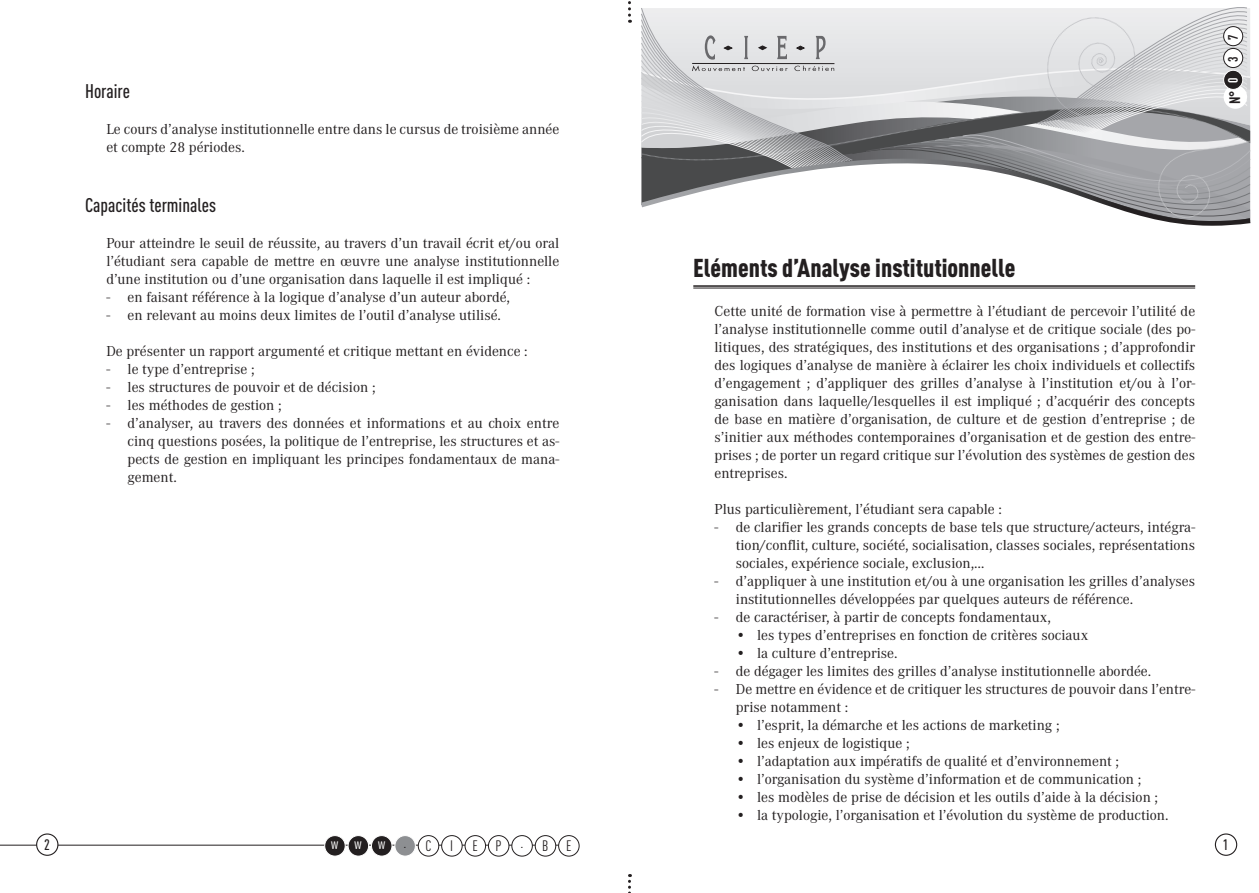
<style>
.page{position:relative;width:1259px;height:893px;background:#fff}
.page>*{position:absolute;margin:0;border:0;box-sizing:border-box;transform-origin:0 0}
.gd_titre_1{font:900 25.5px "DIN Cond";color:#231f20}
.sous_titre_2{font:500 19.5px "DIN Cond";color:#231f20}
.txt{font:15px/18px "Corporate A";color:#231f20;text-align:justify}
.txt_retrait{font:15px/18px "Corporate A";color:#231f20;text-align:justify}
.txt_retrait_puce{font:15px "Corporate A";color:#231f20}
.t1{font:15px "DIN Cond";color:#231f20}
.t2{font:15px "DIN Cond";color:#fff}
.t3{font:500 15px "DIN Cond";color:#231f20}
.t4{font:700 15px "DIN Cond";color:#231f20}
.t5{font:700 13.5px "DIN Cond";color:#231f20}
.t6{font:700 13.5px "DIN Cond";color:#fff}
</style>
<div class="page">
<hr style="left:0;top:845px;width:569px;height:1px;background:#231f20">
<div style="left:325px;top:836px;width:20px;height:20px;background:#231f20;border-radius:50%"></div>
<div style="left:324px;top:835px;width:21px;height:21px;border:1px solid #fff;border-radius:50%"></div>
<div style="left:348px;top:836px;width:20px;height:20px;background:#231f20;border-radius:50%"></div>
<div style="left:348px;top:835px;width:21px;height:21px;border:1px solid #fff;border-radius:50%"></div>
<div style="left:371px;top:836px;width:21px;height:20px;background:#231f20;border-radius:50%"></div>
<div style="left:371px;top:835px;width:21px;height:21px;border:1px solid #fff;border-radius:50%"></div>
<div style="left:395px;top:836px;width:20px;height:20px;background:#8d8f92;border-radius:50%"></div>
<div style="left:394px;top:835px;width:22px;height:21px;border:1px solid #fff;border-radius:50%"></div>
<div style="left:418px;top:836px;width:21px;height:20px;background:#fff;border-radius:50%"></div>
<div style="left:418px;top:835px;width:21px;height:21px;border:1px solid #231f20;border-radius:50%"></div>
<div style="left:442px;top:836px;width:20px;height:20px;background:#fff;border-radius:50%"></div>
<div style="left:441px;top:835px;width:21px;height:21px;border:1px solid #231f20;border-radius:50%"></div>
<div style="left:465px;top:836px;width:20px;height:20px;background:#fff;border-radius:50%"></div>
<div style="left:465px;top:835px;width:21px;height:21px;border:1px solid #231f20;border-radius:50%"></div>
<div style="left:488px;top:836px;width:21px;height:20px;background:#fff;border-radius:50%"></div>
<div style="left:488px;top:835px;width:21px;height:21px;border:1px solid #231f20;border-radius:50%"></div>
<div style="left:512px;top:836px;width:20px;height:20px;background:#fff;border-radius:50%"></div>
<div style="left:511px;top:835px;width:22px;height:21px;border:1px solid #231f20;border-radius:50%"></div>
<div style="left:535px;top:836px;width:21px;height:20px;background:#fff;border-radius:50%"></div>
<div style="left:535px;top:835px;width:21px;height:21px;border:1px solid #231f20;border-radius:50%"></div>
<div style="left:558px;top:836px;width:21px;height:20px;background:#fff;border-radius:50%"></div>
<div style="left:558px;top:835px;width:21px;height:21px;border:1px solid #231f20;border-radius:50%"></div>
<svg style="left:628px;top:1px;width:3px;height:22px"></svg>
<svg style="left:628px;top:874px;width:3px;height:19px"></svg>
<div style="left:37px;top:834px;width:21px;height:21px;background:#fff;border-radius:50%"></div>
<div style="left:36px;top:833px;width:22px;height:23px;border:1px solid #231f20;border-radius:50%"></div>
<div style="left:1214px;top:833px;width:23px;height:23px;border:1px solid #231f20;border-radius:50%"></div>
<hr style="left:693px;top:285px;width:502px;height:2px;background:#231f20">
<hr style="left:693px;top:288px;width:502px;height:1px;background:#231f20">
<svg style="left:641px;top:7px;width:609px;height:219px"></svg>
<p class="t5" style="left:1224px;top:40px;width:7px;rotate:-90deg">7</p>
<p class="sous_titre_2" style="left:85px;top:80px;width:46px">Horaire</p>
<p class="txt" style="left:106px;top:121px;width:454px">Le cours d’analyse institutionnelle entre dans le cursus de troisième année et compte 28 périodes.</p>
<p class="sous_titre_2" style="left:85px;top:193px;width:133px">Capacités terminales</p>
<p class="txt" style="left:106px;top:234px;width:454px">Pour atteindre le seuil de réussite, au travers d’un travail écrit et/ou oral l’étudiant sera capable de mettre en œuvre une analyse institutionnelle d’une institution ou d’une organisation dans laquelle il est impliqué :</p>
<p class="txt_retrait" style="left:106px;top:288px;width:405px">- en faisant référence à la logique d’analyse d’un auteur abordé,</p>
<p class="txt_retrait" style="left:106px;top:306px;width:396px">- en relevant au moins deux limites de l’outil d’analyse utilisé.</p>
<p class="txt_retrait" style="left:106px;top:342px;width:423px">De présenter un rapport argumenté et critique mettant en évidence :</p>
<p class="txt_retrait" style="left:106px;top:360px;width:150px">- le type d’entreprise ;</p>
<p class="txt_retrait" style="left:106px;top:378px;width:271px">- les structures de pouvoir et de décision ;</p>
<p class="txt_retrait" style="left:106px;top:396px;width:177px">- les méthodes de gestion ;</p>
<p class="txt_retrait" style="left:128px;top:414px;width:433px;text-indent:-21px">- d’analyser, au travers des données et informations et au choix entre cinq questions posées, la politique de l’entreprise, les structures et as&shy;pects de gestion en impliquant les principes fondamentaux de mana&shy;gement.</p>
<p class="t5" style="left:1224px;top:62px;width:7px;rotate:-90deg">3</p>
<p class="t6" style="left:1224px;top:83px;width:7px;rotate:-90deg">0</p>
<p class="t4" style="left:1225px;top:104px;width:15px;rotate:-90deg">N°</p>
<p class="gd_titre_1" style="left:693px;top:252px;width:324px">Eléments d’Analyse institutionnelle</p>
<p class="txt" style="left:714px;top:303px;width:482px">Cette unité de formation vise à permettre à l’étudiant de percevoir l’utilité de l’analyse institutionnelle comme outil d’analyse et de critique sociale (des po&shy;litiques, des stratégiques, des institutions et des organisations ; d’approfondir des logiques d’analyse de manière à éclairer les choix individuels et collectifs d’engagement ; d’appliquer des grilles d’analyse à l’institution et/ou à l’or&shy;ganisation dans laquelle/lesquelles il est impliqué ; d’acquérir des concepts de base en matière d’organisation, de culture et de gestion d’entreprise ; de s’initier aux méthodes contemporaines d’organisation et de gestion des entre&shy;prises ; de porter un regard critique sur l’évolution des systèmes de gestion des entreprises.</p>
<p class="txt" style="left:714px;top:501px;width:289px">Plus particulièrement, l’étudiant sera capable :</p>
<p class="txt_retrait" style="left:736px;top:519px;width:461px;text-indent:-21px">- de clarifier les grands concepts de base tels que structure/acteurs, intégra&shy;tion/conflit, culture, société, socialisation, classes sociales, représentations sociales, expérience sociale, exclusion,…</p>
<p class="txt_retrait" style="left:736px;top:573px;width:461px;text-indent:-21px">- d’appliquer à une institution et/ou à une organisation les grilles d’analyses institutionnelles développées par quelques auteurs de référence.</p>
<p class="txt_retrait" style="left:714px;top:609px;width:338px">- de caractériser, à partir de concepts fondamentaux,</p>
<p class="txt_retrait_puce" style="left:736px;top:627px;width:354px">• les types d’entreprises en fonction de critères sociaux</p>
<p class="txt_retrait_puce" style="left:736px;top:645px;width:163px">• la culture d’entreprise.</p>
<p class="txt_retrait" style="left:714px;top:663px;width:438px">- de dégager les limites des grilles d’analyse institutionnelle abordée.</p>
<p class="txt_retrait" style="left:736px;top:681px;width:461px;text-indent:-21px">- De mettre en évidence et de critiquer les structures de pouvoir dans l’entre&shy;prise notamment :</p>
<p class="txt_retrait_puce" style="left:736px;top:717px;width:325px">• l’esprit, la démarche et les actions de marketing ;</p>
<p class="txt_retrait_puce" style="left:736px;top:735px;width:175px">• les enjeux de logistique ;</p>
<p class="txt_retrait_puce" style="left:736px;top:753px;width:385px">• l’adaptation aux impératifs de qualité et d’environnement ;</p>
<p class="txt_retrait_puce" style="left:736px;top:771px;width:407px">• l’organisation du système d’information et de communication ;</p>
<p class="txt_retrait_puce" style="left:736px;top:789px;width:424px">• les modèles de prise de décision et les outils d’aide à la décision ;</p>
<p class="txt_retrait_puce" style="left:736px;top:807px;width:434px">• la typologie, l’organisation et l’évolution du système de production.</p>
<p class="t3" style="left:44px;top:835px;width:7px">2</p>
<p class="t1" style="left:425px;top:837px;width:7px">C</p>
<p class="t1" style="left:450px;top:837px;width:4px">I</p>
<p class="t1" style="left:472px;top:837px;width:7px">E</p>
<p class="t1" style="left:495px;top:837px;width:8px">P</p>
<p class="t1" style="left:520px;top:834px;width:4px">.</p>
<p class="t1" style="left:542px;top:837px;width:8px">B</p>
<p class="t1" style="left:566px;top:837px;width:7px">E</p>
<p class="t3" style="left:1222px;top:835px;width:7px">1</p>
<p class="t2" style="left:331px;top:835px;width:9px">w</p>
<p class="t2" style="left:355px;top:835px;width:9px">w</p>
<p class="t2" style="left:378px;top:835px;width:9px">w</p>
<p class="t1" style="left:403px;top:834px;width:4px">.</p>
</div>
